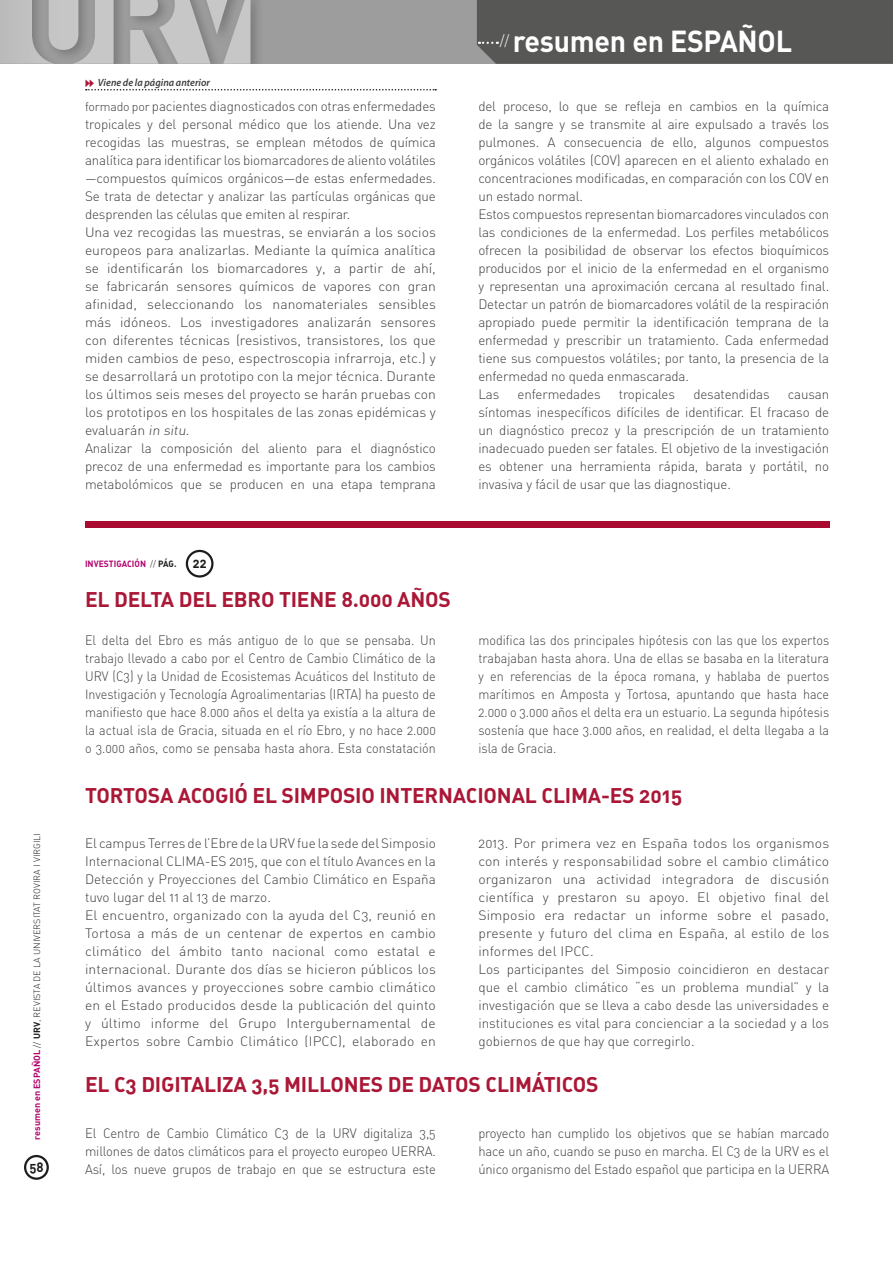
<style>
.page{position:relative;width:893px;height:1263px;background:#fff}
.page>*{position:absolute;margin:0;border:0;box-sizing:border-box;transform-origin:0 0}
.t1{font:30px "DIN Bold Alternate";letter-spacing:-.01em;color:#fff;scale:.95 1}
.t2{font:21px "DIN Bold Alternate";letter-spacing:-.01em;color:#ab1736}
.t3{font:13.5px/18px "DIN Light Alternate";letter-spacing:-.01em;color:#3d3d3c}
.t4{font:13.5px/18px "DIN Light Alternate";letter-spacing:-.01em;color:#3d3d3c;text-align:justify;scale:.93 1}
.t5{font:13.5px/18px "DIN Light Alternate";letter-spacing:.01em;color:#3d3d3c}
.t6{font:13.5px/18px "DIN Light Alternate";letter-spacing:-.01em;color:#3d3d3c;text-align:justify;scale:.96 1}
.t7{font:13.5px "DIN Bold Alternate";color:#1d1d1b;scale:.95 1}
.t8{font:italic 600 10.5px "Myriad Pro";letter-spacing:.005em;color:#3d3d3c;scale:.95 1}
.t9{font:9px "DIN Light Alternate";color:#1d1d1b}
.t10{font:9px "DIN Bold Alternate";color:#b2056f;scale:.95 1}
.s1{font-family:"DIN Bold Alternate";color:#b2056f}
.s2{font-family:"DIN Bold Alternate"}
.s3{font-family:"Guifxv 2 Transports";font-weight:400;font-style:normal;color:#ab1736}
.s4{font-size:12.45px}
.s5{font-family:"DIN Light Alternate";color:#1d1d1b}
.s6{color:#1d1d1b}
.s7{font-size:13.5px;color:#1d1d1b}
</style>
<div class="page">
<div style="left:0;top:0;width:893px;height:64px;background:#9d9d9d"></div>
<div style="left:0;top:0;width:264px;height:64px;background:#1d1d1b;opacity:.75"></div>
<img style="left:0;top:0;width:250px;height:64px">
<div style="left:477px;top:0;width:416px;height:64px;background:#575756"></div>
<div style="left:24px;top:1155px;width:25px;height:25px;border:2px solid #1d1d1b;border-radius:50%"></div>
<svg style="left:86px;top:89px;width:350px;height:1px"></svg>
<div style="left:85px;top:521px;width:744px;height:7px;background:#ab0a30"></div>
<div style="left:186px;top:550px;width:28px;height:27px;border:2px solid #1d1d1b;border-radius:50%"></div>
<p class="t9" style="left:31px;top:1140px;width:308px;rotate:-90deg"><span class="s1">resumen en ESPAÑOL</span> // <span class="s2">URV</span>, REVISTA DE LA UNIVERSITAT ROVIRA I VIRGILI</p>
<p class="t7" style="left:29px;top:1158px;width:16px">58</p>
<h1 class="t1" style="left:500px;top:22px;width:309px"><sup>//</sup> resumen en ESPAÑOL</h1>
<p class="t8" style="left:85px;top:76px;width:133px"><span class="s3">6</span> Viene de la página anterior</p>
<p class="t3" style="left:85px;top:97px;width:352px"><span class="s4">formado por</span> pacientes diagnosticados con otras enfermedades tropicales y del personal médico que los atiende. Una vez recogidas las muestras, se emplean métodos de química analítica para identificar los biomarcadores de aliento volátiles —compuestos químicos orgánicos—de estas enfermedades.<br>Se trata de detectar y analizar las partículas orgánicas que desprenden las células que emiten al respirar.<br>Una vez recogidas las muestras, se enviarán a los socios europeos para analizarlas. Mediante la química analítica se identificarán los biomarcadores y, a partir de ahí, se fabricarán sensores químicos de vapores con gran afinidad, seleccionando los nanomateriales sensibles más idóneos. Los investigadores analizarán sensores con diferentes técnicas (resistivos, transistores, los que miden cambios de peso, espectroscopia infrarroja, etc.) y se desarrollará un prototipo con la mejor técnica. Durante los últimos seis meses del proyecto se harán pruebas con los prototipos en los hospitales de las zonas epidémicas y evaluarán in situ.<br>Analizar la composición del aliento para el diagnóstico precoz de una enfermedad es importante para los cambios metabolómicos que se producen en una etapa temprana</p>
<p class="t3" style="left:478px;top:97px;width:352px">del proceso, lo que se refleja en cambios en la química de la sangre y se transmite al aire expulsado a través los pulmones. A consecuencia de ello, algunos compuestos orgánicos volátiles (COV) aparecen en el aliento exhalado en concentraciones modificadas, en comparación con los COV en un estado normal.<br>Estos compuestos representan biomarcadores vinculados con las condiciones de la enfermedad. Los perfiles metabólicos ofrecen la posibilidad de observar los efectos bioquímicos producidos por el inicio de la enfermedad en el organismo y representan una aproximación cercana al resultado final.<br>Detectar un patrón de biomarcadores volátil de la respiración apropiado puede permitir la identificación temprana de la enfermedad y prescribir un tratamiento. Cada enfermedad tiene sus compuestos volátiles; por tanto, la presencia de la enfermedad no queda enmascarada.<br>Las</p>
<p class="t3" style="left:518px;top:385px;width:84px">enfermedades</p>
<p class="t3" style="left:619px;top:385px;width:58px">tropicales</p>
<p class="t3" style="left:693px;top:385px;width:78px">desatendidas</p>
<p class="t3" style="left:478px;top:385px;width:352px;text-align:justify;text-indent:310px">causan síntomas inespecíficos difíciles de identificar. El fracaso de un diagnóstico precoz y la prescripción de un tratamiento inadecuado pueden ser fatales. El objetivo de la investigación es obtener una herramienta rápida, barata y portátil, no invasiva y fácil de usar que las diagnostique.</p>
<p class="t10" style="left:85px;top:558px;width:130px">INVESTIGACIÓN <span class="s5">//</span> <span class="s6">PÁG.</span> <span class="s7">22</span></p>
<h2 class="t2" style="left:85px;top:586px;width:367px">EL DELTA DEL EBRO TIENE 8.000 AÑOS</h2>
<p class="t4" style="left:85px;top:631px;width:379px">El delta del Ebro es más antiguo de lo que se pensaba. Un trabajo llevado a cabo por el Centro de Cambio Climático de la URV (C3) y la Unidad de Ecosistemas Acuáticos del Instituto de Investigación y Tecnología Agroalimentarias (IRTA) ha puesto de manifiesto que hace 8.000 años el delta ya existía a la altura de la actual isla de Gracia, situada en el río Ebro, y no hace 2.000 o 3.000 años, como se pensaba hasta ahora. Esta constatación</p>
<p class="t4" style="left:478px;top:631px;width:379px">modifica las dos principales hipótesis con las que los expertos trabajaban hasta ahora. Una de ellas se basaba en la literatura y en referencias de la época romana, y hablaba de puertos marítimos en Amposta y Tortosa, apuntando que hasta hace 2.000 o 3.000 años el delta era un estuario. La segunda hipótesis sostenía que hace 3.000 años, en realidad, el delta llegaba a la isla de Gracia.</p>
<h2 class="t2" style="left:85px;top:782px;width:599px">TORTOSA ACOGIÓ EL SIMPOSIO INTERNACIONAL CLIMA-ES 2015</h2>
<p class="t5" style="left:85px;top:834px;width:352px">El campus Terres de l’Ebre de la URV fue la sede del Simposio Internacional CLIMA-ES 2015, que con el título Avances en la Detección y Proyecciones del Cambio Climático en España tuvo lugar del 11 al 13 de marzo.<br>El encuentro, organizado con la ayuda del C3, reunió en Tortosa a más de un centenar de expertos en cambio climático del ámbito tanto nacional como estatal e internacional. Durante dos días se hicieron públicos los últimos avances y proyecciones sobre cambio climático en el Estado producidos desde la publicación del quinto y último informe del Grupo Intergubernamental de Expertos sobre Cambio Climático (IPCC), elaborado en</p>
<p class="t3" style="left:478px;top:834px;width:352px">2013. Por primera vez en España todos los organismos con interés y responsabilidad sobre el cambio climático organizaron una actividad integradora de discusión científica y prestaron su apoyo. El objetivo final del Simposio era redactar un informe sobre el pasado, presente y futuro del clima en España, al estilo de los informes del IPCC.<br>Los participantes del Simposio coincidieron en destacar que el cambio climático “es un problema mundial” y la investigación que se lleva a cabo desde las universidades e instituciones es vital para concienciar a la sociedad y a los gobiernos de que hay que corregirlo.</p>
<h2 class="t2" style="left:85px;top:1071px;width:515px">EL C3 DIGITALIZA 3,5 MILLONES DE DATOS CLIMÁTICOS</h2>
<p class="t6" style="left:85px;top:1123px;width:367px">El Centro de Cambio Climático C3 de la URV digitaliza 3,5 millones de datos climáticos para el proyecto europeo UERRA.<br>Así, los nueve grupos de trabajo en que se estructura este</p>
<p class="t6" style="left:478px;top:1123px;width:367px">proyecto han cumplido los objetivos que se habían marcado hace un año, cuando se puso en marcha. El C3 de la URV es el único organismo del Estado español que participa en la UERRA</p>
</div>
